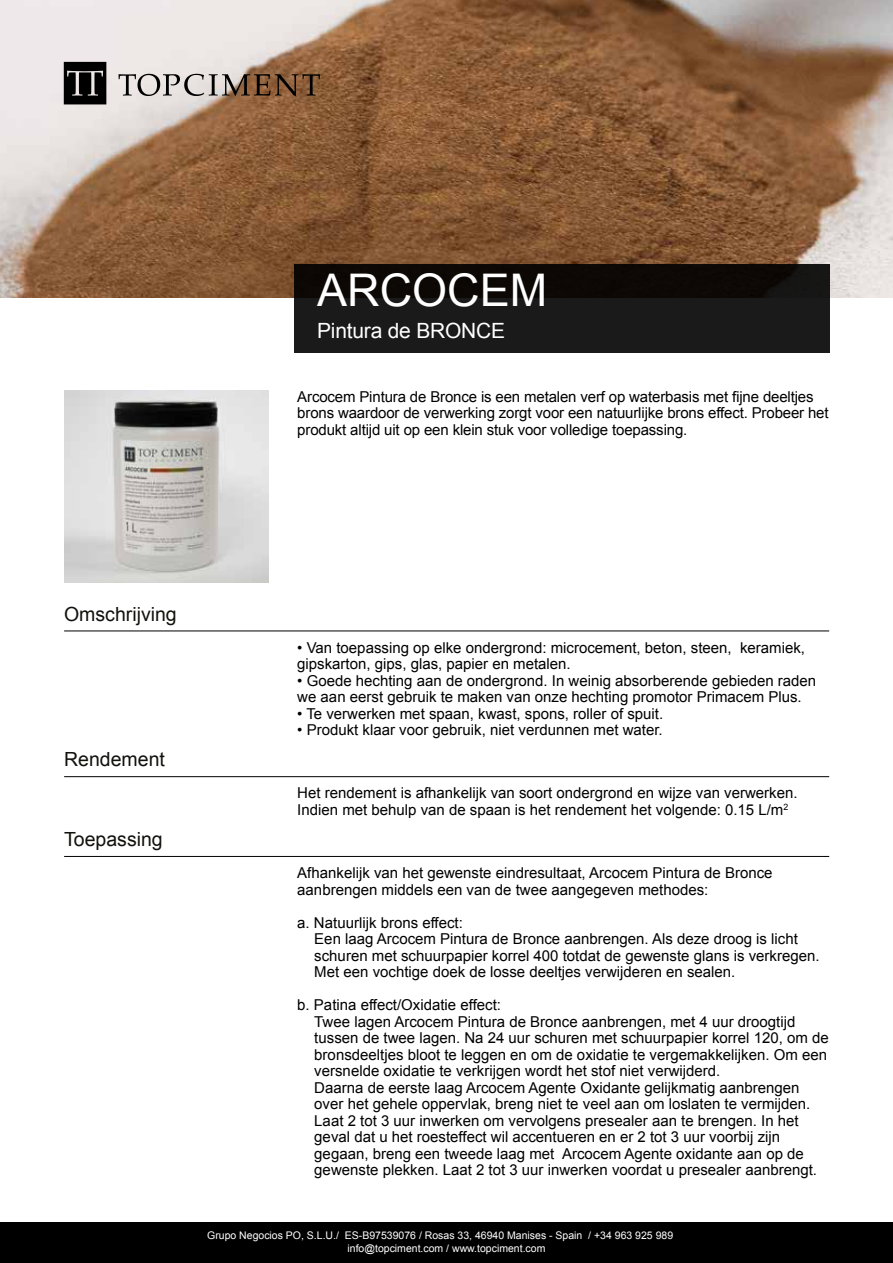
<style>
.page{position:relative;width:893px;height:1263px;background:#fff}
.page>*{position:absolute;margin:0;border:0;box-sizing:border-box;transform-origin:0 0}
.t1{font:45px "Arial";color:#fff}
.t2{font:21px "Arial";letter-spacing:-.01em;color:#fff}
.t3{font:19.5px "Arial";color:#12110c}
.t4{font:15px/16.5px "Arial";color:#000}
.t5{font:10.5px "Arial";color:#fff}
</style>
<div class="page">
<div style="left:0;top:1222px;width:893px;height:41px;background:#000"></div>
<img style="left:64px;top:391px;width:205px;height:192px">
<img style="left:0;top:0;width:893px;height:298px">
<div style="left:294px;top:264px;width:535px;height:88px;background:linear-gradient(to bottom,#0c0704,#1e1f20)"></div>
<svg style="left:118px;top:74px;width:202px;height:22px;background:#938376"></svg>
<svg style="left:64px;top:62px;width:42px;height:42px;background:#1e1d1d"></svg>
<hr style="left:64px;top:630px;width:765px;height:1px;background:#000">
<hr style="left:64px;top:776px;width:765px;height:1px;background:#000">
<hr style="left:64px;top:856px;width:765px;height:1px;background:#000">
<h1 class="t1" style="left:317px;top:261px;width:231px">ARCOCEM</h1>
<h2 class="t2" style="left:317px;top:317px;width:190px">Pintura de BRONCE</h2>
<p class="t4" style="left:297px;top:388px;width:533px">Arcocem Pintura de Bronce is een metalen verf op waterbasis met fijne deeltjes brons waardoor de verwerking zorgt voor een natuurlijke brons effect. Probeer het produkt altijd uit op een klein stuk voor volledige toepassing.</p>
<h3 class="t3" style="left:64px;top:601px;width:114px">Omschrijving</h3>
<h3 class="t3" style="left:64px;top:747px;width:102px">Rendement</h3>
<h3 class="t3" style="left:64px;top:826px;width:100px">Toepassing</h3>
<p class="t4" style="left:297px;top:639px;width:509px">• Van toepassing op elke ondergrond: microcement, beton, steen, keramiek, gipskarton, gips, glas, papier en metalen.</p>
<p class="t4" style="left:297px;top:672px;width:520px">• Goede hechting aan de ondergrond. In weinig absorberende gebieden raden we aan eerst gebruik te maken van onze hechting promotor Primacem Plus.</p>
<p class="t4" style="left:297px;top:705px;width:367px">• Te verwerken met spaan, kwast, spons, roller of spuit.</p>
<p class="t4" style="left:297px;top:722px;width:367px">• Produkt klaar voor gebruik, niet verdunnen met water.</p>
<p class="t4" style="left:297px;top:785px;width:502px">Het rendement is afhankelijk van soort ondergrond en wijze van verwerken.<br>Indien met behulp van de spaan is het rendement het volgende: 0.15 L/m<sup>2</sup></p>
<p class="t4" style="left:297px;top:865px;width:477px">Afhankelijk van het gewenste eindresultaat, Arcocem Pintura de Bronce aanbrengen middels een van de twee aangegeven methodes:</p>
<p class="t4" style="left:314px;top:914px;width:507px;text-indent:-17px">a. Natuurlijk brons effect:<br>Een laag Arcocem Pintura de Bronce aanbrengen. Als deze droog is licht schuren met schuurpapier korrel 400 totdat de gewenste glans is verkregen.<br>Met een vochtige doek de losse deeltjes verwijderen en sealen.</p>
<p class="t4" style="left:314px;top:997px;width:516px;text-indent:-17px">b. Patina effect/Oxidatie effect:<br>Twee lagen Arcocem Pintura de Bronce aanbrengen, met 4 uur droogtijd tussen de twee lagen. Na 24 uur schuren met schuurpapier korrel 120, om de bronsdeeltjes bloot te leggen en om de oxidatie te vergemakkelijken. Om een versnelde oxidatie te verkrijgen wordt het stof niet verwijderd.<br>Daarna de eerste laag Arcocem Agente Oxidante gelijkmatig aanbrengen over het gehele oppervlak, breng niet te veel aan om loslaten te vermijden.<br>Laat 2 tot 3 uur inwerken om vervolgens presealer aan te brengen. In het geval dat u het roesteffect wil accentueren en er 2 tot 3 uur voorbij zijn gegaan, breng een tweede laag met Arcocem Agente oxidante aan op de gewenste plekken. Laat 2 tot 3 uur inwerken voordat u presealer aanbrengt.</p>
<p class="t5" style="left:207px;top:1228px;width:468px">Grupo Negocios PO, S.L.U./ ES-B97539076 / Rosas 33, 46940 Manises - Spain / +34 963 925 989</p>
<p class="t5" style="left:347px;top:1241px;width:199px">info@topciment.com / www.topciment.com</p>
</div>
